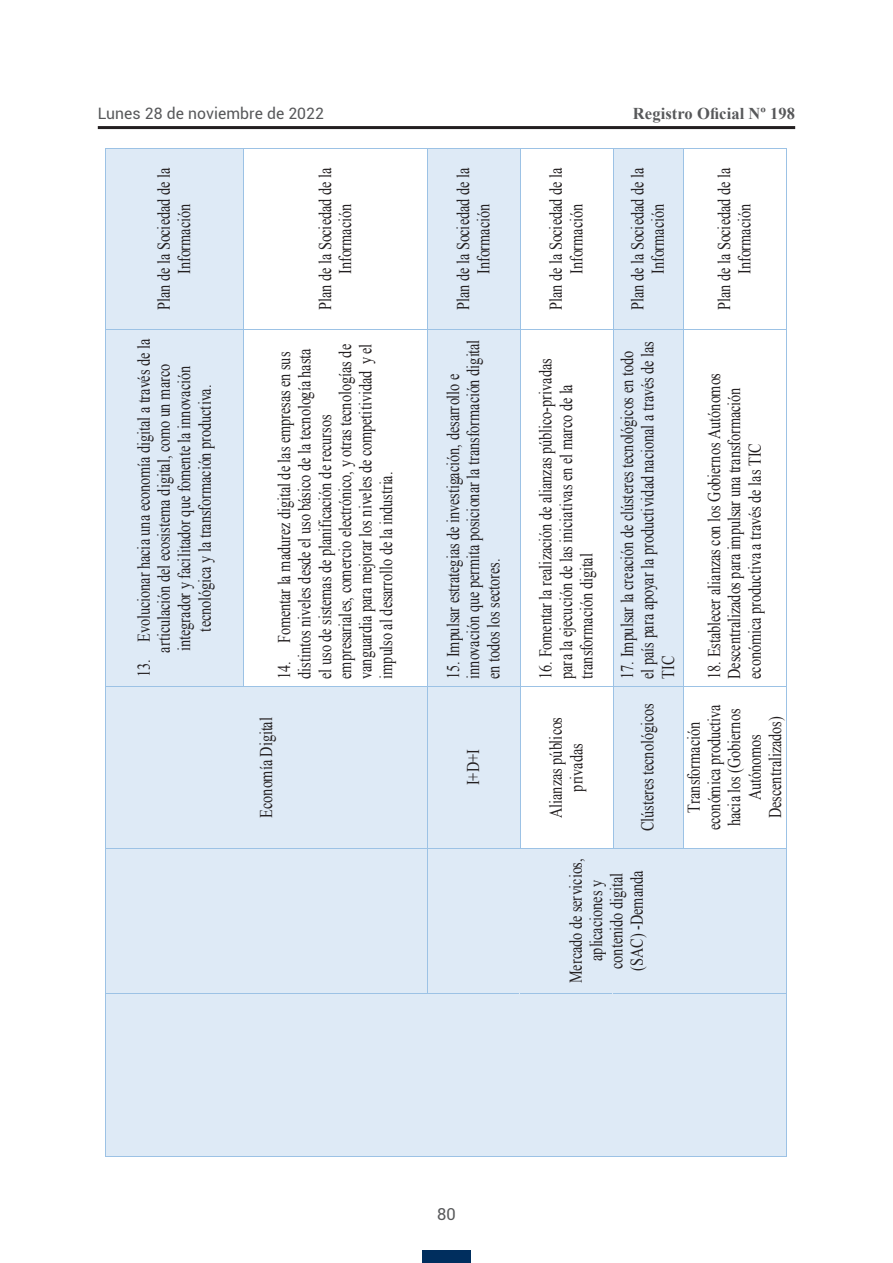
<style>
.page{position:relative;width:893px;height:1263px;background:#fff}
.page>*{position:absolute;margin:0;border:0;box-sizing:border-box;transform-origin:0 0}
.t1{font:17.85px/20.4px "Times New Roman";color:#231f20;text-align:center;scale:.8 1}
.t2{font:700 16.5px "Times New Roman";letter-spacing:.005em;color:#57585a}
.t3{font:16.5px "Roboto";color:#57585a}
.t4{font:15.75px "Roboto";letter-spacing:.005em;color:#57585a}
</style>
<div class="page">
<hr style="left:98px;top:126px;width:697px;height:3px;background:#231f20">
<div style="left:422px;top:1250px;width:49px;height:13px;background:#002e5e"></div>
<div style="left:106px;top:994px;width:137px;height:162px;background:#deeaf6"></div>
<div style="left:106px;top:849px;width:137px;height:144px;background:#deeaf6"></div>
<div style="left:106px;top:687px;width:321px;height:161px;background:#deeaf6"></div>
<div style="left:106px;top:330px;width:137px;height:356px;background:#deeaf6"></div>
<div style="left:106px;top:148px;width:137px;height:181px;background:#deeaf6"></div>
<hr style="left:105px;top:994px;width:1px;height:162px;background:#9cc2e5">
<hr style="left:105px;top:849px;width:1px;height:144px;background:#9cc2e5">
<hr style="left:105px;top:687px;width:1px;height:161px;background:#9cc2e5">
<hr style="left:105px;top:330px;width:1px;height:356px;background:#9cc2e5">
<hr style="left:105px;top:148px;width:1px;height:182px;background:#9cc2e5">
<hr style="left:106px;top:1156px;width:137px;height:1px;background:#9cc2e5">
<hr style="left:106px;top:993px;width:137px;height:1px;background:#9cc2e5">
<hr style="left:106px;top:848px;width:137px;height:1px;background:#9cc2e5">
<hr style="left:106px;top:686px;width:137px;height:1px;background:#9cc2e5">
<hr style="left:106px;top:330px;width:137px;height:1px;background:#9cc2e5">
<hr style="left:106px;top:148px;width:137px;height:1px;background:#9cc2e5">
<div style="left:243px;top:994px;width:184px;height:162px;background:#deeaf6"></div>
<div style="left:243px;top:849px;width:184px;height:144px;background:#deeaf6"></div>
<hr style="left:243px;top:330px;width:1px;height:356px;background:#9cc2e5">
<hr style="left:243px;top:148px;width:1px;height:182px;background:#9cc2e5">
<hr style="left:244px;top:1156px;width:183px;height:1px;background:#9cc2e5">
<hr style="left:244px;top:993px;width:183px;height:1px;background:#9cc2e5">
<hr style="left:244px;top:848px;width:183px;height:1px;background:#9cc2e5">
<hr style="left:244px;top:686px;width:183px;height:1px;background:#9cc2e5">
<hr style="left:244px;top:330px;width:183px;height:1px;background:#9cc2e5">
<hr style="left:244px;top:148px;width:183px;height:1px;background:#9cc2e5">
<div style="left:427px;top:994px;width:93px;height:162px;background:#deeaf6"></div>
<div style="left:428px;top:849px;width:358px;height:144px;background:#deeaf6"></div>
<div style="left:428px;top:687px;width:92px;height:161px;background:#deeaf6"></div>
<div style="left:428px;top:330px;width:92px;height:356px;background:#deeaf6"></div>
<div style="left:428px;top:148px;width:92px;height:181px;background:#deeaf6"></div>
<hr style="left:427px;top:849px;width:1px;height:144px;background:#9cc2e5">
<hr style="left:427px;top:687px;width:1px;height:161px;background:#9cc2e5">
<hr style="left:427px;top:330px;width:1px;height:356px;background:#9cc2e5">
<hr style="left:427px;top:148px;width:1px;height:182px;background:#9cc2e5">
<hr style="left:428px;top:1156px;width:92px;height:1px;background:#9cc2e5">
<hr style="left:428px;top:993px;width:92px;height:1px;background:#9cc2e5">
<hr style="left:428px;top:848px;width:92px;height:1px;background:#9cc2e5">
<hr style="left:428px;top:686px;width:92px;height:1px;background:#9cc2e5">
<hr style="left:428px;top:330px;width:92px;height:1px;background:#9cc2e5">
<hr style="left:428px;top:148px;width:92px;height:1px;background:#9cc2e5">
<div style="left:520px;top:994px;width:93px;height:162px;background:#deeaf6"></div>
<hr style="left:520px;top:687px;width:1px;height:161px;background:#9cc2e5">
<hr style="left:520px;top:330px;width:1px;height:356px;background:#9cc2e5">
<hr style="left:520px;top:148px;width:1px;height:182px;background:#9cc2e5">
<hr style="left:520px;top:1156px;width:93px;height:1px;background:#9cc2e5">
<hr style="left:520px;top:993px;width:93px;height:1px;background:#9cc2e5">
<hr style="left:520px;top:848px;width:93px;height:1px;background:#9cc2e5">
<hr style="left:520px;top:686px;width:93px;height:1px;background:#9cc2e5">
<hr style="left:520px;top:330px;width:93px;height:1px;background:#9cc2e5">
<hr style="left:520px;top:148px;width:93px;height:1px;background:#9cc2e5">
<div style="left:613px;top:994px;width:70px;height:162px;background:#deeaf6"></div>
<div style="left:613px;top:687px;width:70px;height:161px;background:#deeaf6"></div>
<div style="left:613px;top:330px;width:70px;height:356px;background:#deeaf6"></div>
<div style="left:613px;top:148px;width:70px;height:181px;background:#deeaf6"></div>
<hr style="left:613px;top:687px;width:1px;height:161px;background:#9cc2e5">
<hr style="left:613px;top:330px;width:1px;height:356px;background:#9cc2e5">
<hr style="left:613px;top:148px;width:1px;height:182px;background:#9cc2e5">
<hr style="left:613px;top:1156px;width:70px;height:1px;background:#9cc2e5">
<hr style="left:613px;top:993px;width:70px;height:1px;background:#9cc2e5">
<hr style="left:613px;top:848px;width:70px;height:1px;background:#9cc2e5">
<hr style="left:613px;top:686px;width:70px;height:1px;background:#9cc2e5">
<hr style="left:613px;top:330px;width:70px;height:1px;background:#9cc2e5">
<hr style="left:613px;top:148px;width:70px;height:1px;background:#9cc2e5">
<div style="left:683px;top:994px;width:103px;height:162px;background:#deeaf6"></div>
<hr style="left:683px;top:687px;width:1px;height:161px;background:#9cc2e5">
<hr style="left:683px;top:330px;width:1px;height:356px;background:#9cc2e5">
<hr style="left:683px;top:148px;width:1px;height:182px;background:#9cc2e5">
<hr style="left:684px;top:1156px;width:102px;height:1px;background:#9cc2e5">
<hr style="left:786px;top:994px;width:1px;height:162px;background:#9cc2e5">
<hr style="left:684px;top:993px;width:102px;height:1px;background:#9cc2e5">
<hr style="left:786px;top:849px;width:1px;height:144px;background:#9cc2e5">
<hr style="left:684px;top:848px;width:102px;height:1px;background:#9cc2e5">
<hr style="left:786px;top:687px;width:1px;height:161px;background:#9cc2e5">
<hr style="left:684px;top:686px;width:102px;height:1px;background:#9cc2e5">
<hr style="left:786px;top:330px;width:1px;height:356px;background:#9cc2e5">
<hr style="left:684px;top:330px;width:102px;height:1px;background:#9cc2e5">
<hr style="left:786px;top:148px;width:1px;height:182px;background:#9cc2e5">
<hr style="left:684px;top:148px;width:102px;height:1px;background:#9cc2e5">
<p class="t4" style="left:98px;top:102px;width:228px">Lunes 28 de noviembre de 2022</p>
<p class="t2" style="left:633px;top:102px;width:164px">Registro Oficial Nº 198</p>
<p class="t1" style="left:153px;top:310px;width:180px;rotate:-90deg">Plan de la Sociedad de la<br>Información</p>
<p class="t1" style="left:133px;top:677px;width:425px;rotate:-90deg">13. Evolucionar hacia una economía digital a través de la articulación del ecosistema digital, como un marco integrador y facilitador que fomente la innovación tecnológica y la transformación productiva.</p>
<p class="t1" style="left:315px;top:310px;width:179px;rotate:-90deg">Plan de la Sociedad de la<br>Información</p>
<p class="t1" style="left:274px;top:679px;width:421px;text-align:left;rotate:-90deg">14. Fomentar la madurez digital de las empresas en sus distintos niveles desde el uso básico de la tecnología hasta el uso de sistemas de planificación de recursos empresariales, comercio electrónico, y otras tecnologías de vanguardia para mejorar los niveles de competitividad y el impulso al desarrollo de la industria.</p>
<p class="t1" style="left:256px;top:818px;width:127px;rotate:-90deg">Economía Digital</p>
<p class="t1" style="left:453px;top:310px;width:179px;rotate:-90deg">Plan de la Sociedad de la<br>Información</p>
<p class="t1" style="left:443px;top:679px;width:426px;text-align:left;rotate:-90deg">15. Impulsar estrategias de investigación, desarrollo e innovación que permita posicionar la transformación digital en todos los sectores.</p>
<p class="t1" style="left:463px;top:785px;width:47px;rotate:-90deg">I+D+I</p>
<p class="t1" style="left:545px;top:310px;width:179px;rotate:-90deg">Plan de la Sociedad de la<br>Información</p>
<p class="t1" style="left:535px;top:679px;width:402px;text-align:left;rotate:-90deg">16. Fomentar la realización de alianzas público-privadas para la ejecución de las iniciativas en el marco de la transformación digital</p>
<p class="t1" style="left:545px;top:818px;width:128px;rotate:-90deg">Alianzas públicos privadas</p>
<p class="t1" style="left:627px;top:310px;width:180px;rotate:-90deg">Plan de la Sociedad de la<br>Información</p>
<p class="t1" style="left:617px;top:679px;width:424px;text-align:left;rotate:-90deg">17. Impulsar la creación de clústeres tecnológicos en todo el país para apoyar la productividad nacional a través de las<br>TIC</p>
<p class="t1" style="left:637px;top:831px;width:161px;rotate:-90deg">Clústeres tecnológicos</p>
<p class="t1" style="left:565px;top:983px;width:157px;rotate:-90deg">Mercado de servicios, aplicaciones y contenido digital (SAC) -Demanda</p>
<p class="t1" style="left:714px;top:310px;width:179px;rotate:-90deg">Plan de la Sociedad de la<br>Información</p>
<p class="t1" style="left:704px;top:679px;width:384px;text-align:left;rotate:-90deg">18. Establecer alianzas con los Gobiernos Autónomos<br>Descentralizados para impulsar una transformación económica productiva a través de las TIC</p>
<p class="t1" style="left:683px;top:830px;width:159px;rotate:-90deg">Transformación económica productiva hacia los (Gobiernos<br>Autónomos<br>Descentralizados)</p>
<p class="t3" style="left:437px;top:1203px;width:20px">80</p>
</div>
